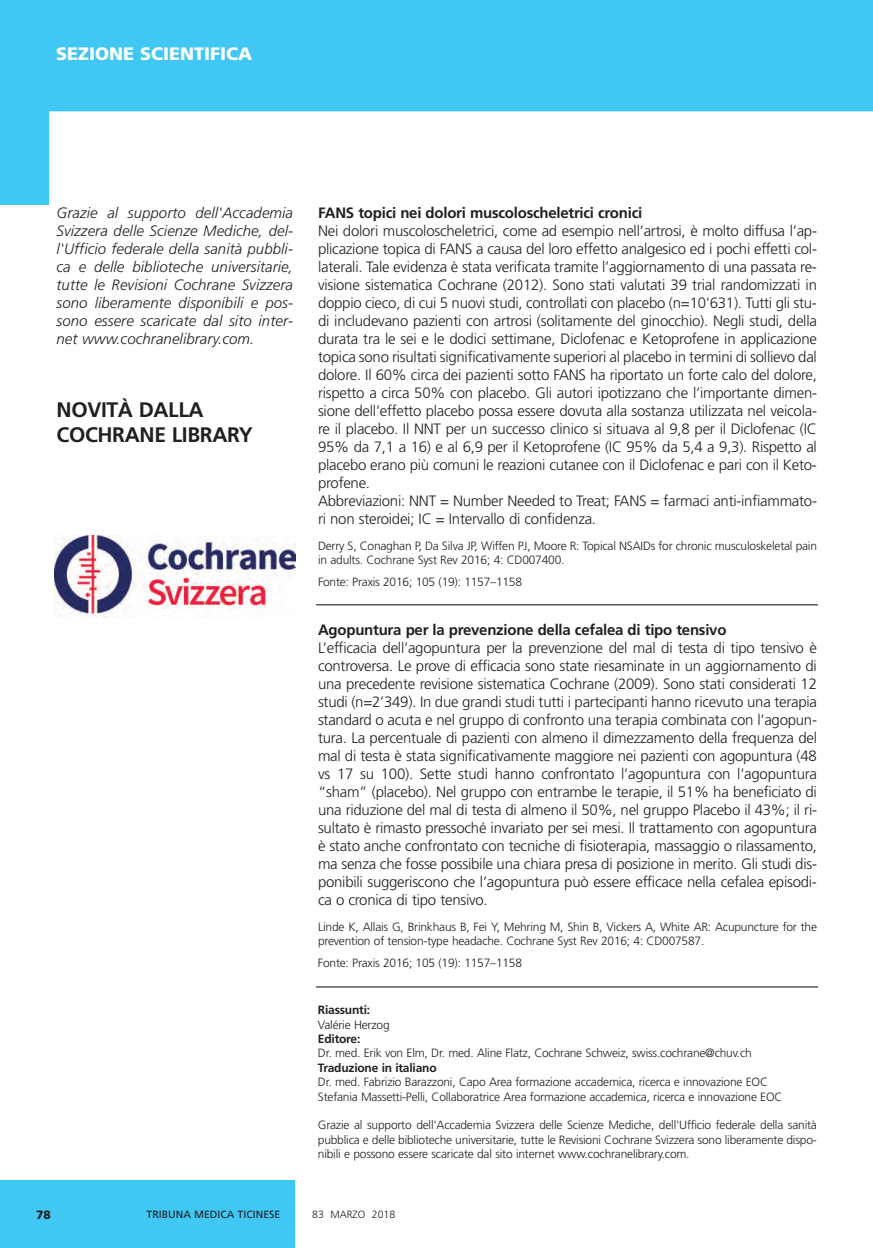
<style>
.page{position:relative;width:873px;height:1248px;background:#fff}
.page>*{position:absolute;margin:0;border:0;box-sizing:border-box;transform-origin:0 0}
.t1{font:700 21px/25.2px "Frutiger";letter-spacing:-.015em;color:#231f20}
.t2{font:900 18px "Frutiger";color:#fff}
.t3{font:300 15px/18px "Frutiger";letter-spacing:-.015em;color:#231f20}
.t4{font:italic 300 15px/18px "Frutiger";letter-spacing:.005em;color:#231f20;text-align:justify}
.t5{font:700 15px "Frutiger";letter-spacing:-.015em;color:#231f20}
.t6{font:300 12px/14.4px "Frutiger";letter-spacing:-.015em;color:#231f20}
.t7{font:700 12px "Frutiger";letter-spacing:-.015em;color:#231f20}
.t8{font:900 12px "Frutiger";color:#231f20}
.t9{font:10.5px "Frutiger";color:#231f20}
.t10{font:300 10.5px "Frutiger";color:#231f20}
</style>
<div class="page">
<div style="left:0;top:1179px;width:295px;height:68px;background:#40c7f4"></div>
<svg style="left:0;top:0;width:873px;height:205px;fill:#40c7f4"></svg>
<img style="left:54px;top:535px;width:242px;height:83px">
<hr style="left:316px;top:604px;width:502px;height:1px;background:#231f20">
<hr style="left:316px;top:986px;width:502px;height:1px;background:#231f20">
<p class="t2" style="left:56px;top:47px;width:198px">SEZIONE SCIENTIFICA</p>
<p class="t4" style="left:56px;top:205px;width:238px">Grazie al supporto dell'Accademia Svizzera delle Scienze Mediche, del&shy;l'Ufficio federale della sanità pubbli&shy;ca e delle biblioteche universitarie, tutte le Revisioni Cochrane Svizzera sono liberamente disponibili e pos&shy;sono essere scaricate dal sito inter&shy;net www.cochranelibrary.com.</p>
<h1 class="t1" style="left:57px;top:398px;width:198px">NOVITÀ DALLA<br>COCHRANE LIBRARY</h1>
<p class="t5" style="left:318px;top:206px;width:326px">FANS topici nei dolori muscoloscheletrici cronici</p>
<p class="t3" style="left:318px;top:223px;width:500px">Nei dolori muscoloscheletrici, come ad esempio nell’artrosi, è molto diffusa l’ap&shy;plicazione topica di FANS a causa del loro effetto analgesico ed i pochi effetti col&shy;laterali. Tale evidenza è stata verificata tramite l’aggiornamento di una passata re&shy;visione sistematica Cochrane (2012). Sono stati valutati 39 trial randomizzati in doppio cieco, di cui 5 nuovi studi, controllati con placebo (n=10'631). Tutti gli stu&shy;di includevano pazienti con artrosi (solitamente del ginocchio). Negli studi, della durata tra le sei e le dodici settimane, Diclofenac e Ketoprofene in applicazione topica sono risultati significativamente superiori al placebo in termini di sollievo dal dolore. Il 60% circa dei pazienti sotto FANS ha riportato un forte calo del dolore, rispetto a circa 50% con placebo. Gli autori ipotizzano che l’importante dimen&shy;sione dell’effetto placebo possa essere dovuta alla sostanza utilizzata nel veicola&shy;re il placebo. Il NNT per un successo clinico si situava al 9,8 per il Diclofenac (IC 95% da 7,1 a 16) e al 6,9 per il Ketoprofene (IC 95% da 5,4 a 9,3). Rispetto al placebo erano più comuni le reazioni cutanee con il Diclofenac e pari con il Keto&shy;profene.<br>Abbreviazioni: NNT = Number Needed to Treat; FANS = farmaci anti-infiammato&shy;ri non steroidei; IC = Intervallo di confidenza.</p>
<p class="t6" style="left:318px;top:539px;width:500px">Derry S, Conaghan P, Da Silva JP, Wiffen PJ, Moore R: Topical NSAIDs for chronic musculoskeletal pain in adults. Cochrane Syst Rev 2016; 4: CD007400.</p>
<p class="t6" style="left:318px;top:575px;width:206px">Fonte: Praxis 2016; 105 (19): 1157–1158</p>
<p class="t5" style="left:318px;top:623px;width:410px">Agopuntura per la prevenzione della cefalea di tipo tensivo</p>
<p class="t3" style="left:318px;top:640px;width:500px;text-align:justify">L’efficacia dell’agopuntura per la prevenzione del mal di testa di tipo tensivo è controversa. Le prove di efficacia sono state riesaminate in un aggiornamento di una precedente revisione sistematica Cochrane (2009). Sono stati considerati 12 studi (n=2’349). In due grandi studi tutti i partecipanti hanno ricevuto una terapia standard o acuta e nel gruppo di confronto una terapia combinata con l’agopun&shy;tura. La percentuale di pazienti con almeno il dimezzamento della frequenza del mal di testa è stata significativamente maggiore nei pazienti con agopuntura (48 vs 17 su 100). Sette studi hanno confrontato l’agopuntura con l’agopuntura “sham” (placebo). Nel gruppo con entrambe le terapie, il 51% ha beneficiato di una riduzione del mal di testa di almeno il 50%, nel gruppo Placebo il 43%; il ri&shy;sultato è rimasto pressoché invariato per sei mesi. Il trattamento con agopuntura è stato anche confrontato con tecniche di fisioterapia, massaggio o rilassamento, ma senza che fosse possibile una chiara presa di posizione in merito. Gli studi dis&shy;ponibili suggeriscono che l’agopuntura può essere efficace nella cefalea episodi&shy;ca o cronica di tipo tensivo.</p>
<p class="t6" style="left:318px;top:920px;width:500px">Linde K, Allais G, Brinkhaus B, Fei Y, Mehring M, Shin B, Vickers A, White AR: Acupuncture for the prevention of tension-type headache. Cochrane Syst Rev 2016; 4: CD007587.</p>
<p class="t6" style="left:318px;top:956px;width:206px">Fonte: Praxis 2016; 105 (19): 1157–1158</p>
<p class="t7" style="left:318px;top:1005px;width:54px">Riassunti:</p>
<p class="t6" style="left:318px;top:1018px;width:73px">Valérie Herzog</p>
<p class="t7" style="left:318px;top:1033px;width:44px">Editore:</p>
<p class="t6" style="left:318px;top:1046px;width:435px">Dr. med. Erik von Elm, Dr. med. Aline Flatz, Cochrane Schweiz, swiss.cochrane@chuv.ch</p>
<p class="t7" style="left:318px;top:1062px;width:120px">Traduzione in italiano</p>
<p class="t6" style="left:318px;top:1075px;width:466px">Dr. med. Fabrizio Barazzoni, Capo Area formazione accademica, ricerca e innovazione EOC<br>Stefania Massetti-Pelli, Collaboratrice Area formazione accademica, ricerca e innovazione EOC</p>
<p class="t6" style="left:318px;top:1118px;width:500px;text-align:justify">Grazie al supporto dell'Accademia Svizzera delle Scienze Mediche, dell'Ufficio federale della sanità pubblica e delle biblioteche universitarie, tutte le Revisioni Cochrane Svizzera sono liberamente dispo&shy;nibili e possono essere scaricate dal sito internet www.cochranelibrary.com.</p>
<p class="t8" style="left:36px;top:1210px;width:16px">78</p>
<p class="t9" style="left:147px;top:1210px;width:135px">TRIBUNA MEDICA TICINESE</p>
<p class="t10" style="left:312px;top:1210px;width:84px">83 MARZO 2018</p>
</div>
